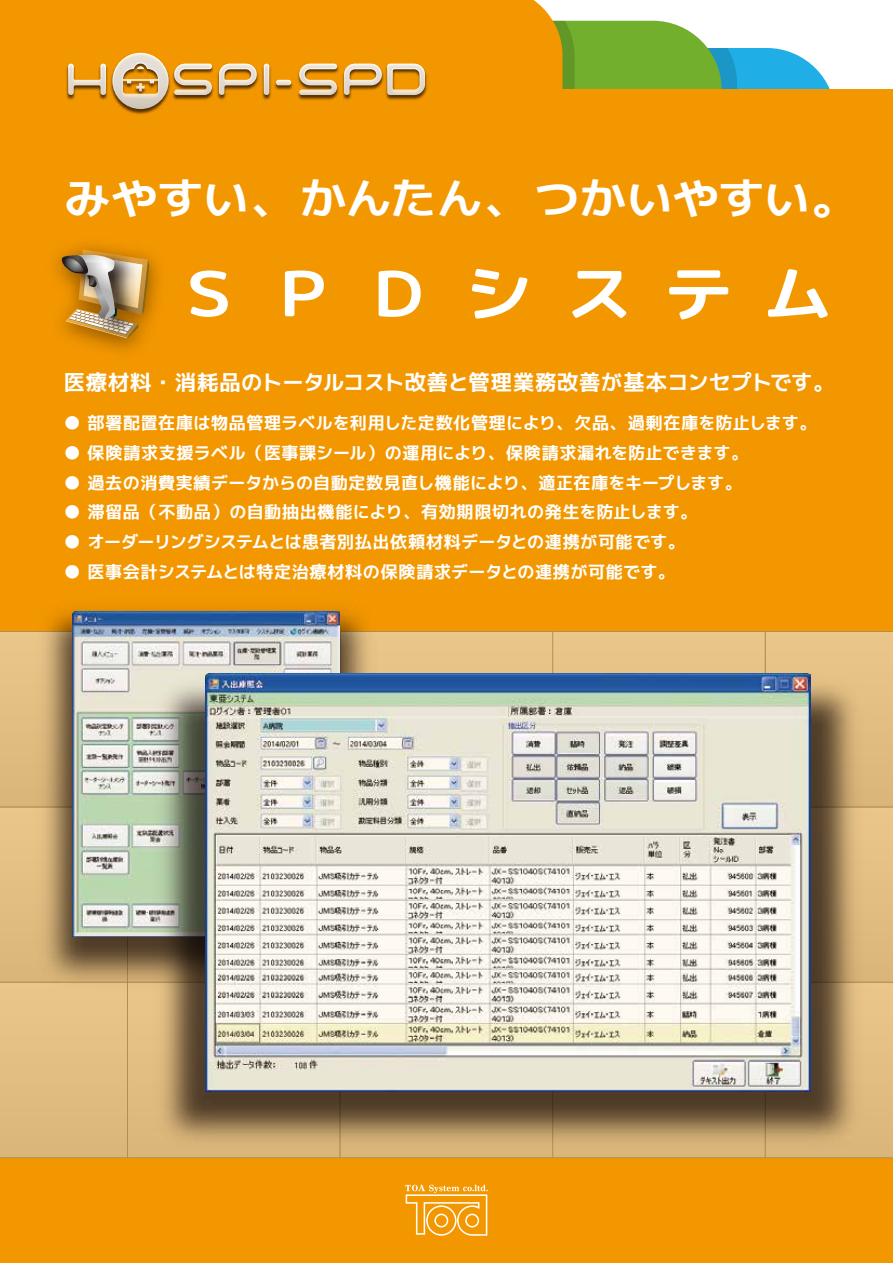
<style>
.page{position:relative;width:893px;height:1263px;background:#fff}
.page>*{position:absolute;margin:0;border:0;box-sizing:border-box;transform-origin:0 0}
.t1{font:42.45px "Mig Mix 1 P Bold";letter-spacing:-.03em;color:#fff;scale:1.11 1}
.t2{font:21.3px "Mig Mix 1 P Bold";letter-spacing:.015em;color:#fff}
.t3{font:16.95px "Mig Mix 1 P Bold";letter-spacing:.03em;color:#fff}
</style>
<div class="page">
<div style="left:0;top:0;width:562px;height:89px;background:#f39700"></div>
<div style="left:0;top:89px;width:893px;height:1174px;background:#f39700"></div>
<svg style="left:190px;top:270px;width:38px;height:47px"></svg>
<svg style="left:285px;top:270px;width:39px;height:46px"></svg>
<svg style="left:379px;top:270px;width:42px;height:47px"></svg>
<svg style="left:472px;top:269px;width:55px;height:50px"></svg>
<svg style="left:572px;top:271px;width:54px;height:47px"></svg>
<svg style="left:669px;top:270px;width:59px;height:49px"></svg>
<svg style="left:768px;top:269px;width:60px;height:49px"></svg>
<div style="left:0;top:631px;width:126px;height:527px;background:#e1bc81"></div>
<div style="left:340px;top:631px;width:213px;height:176px;background:#eac58a"></div>
<div style="left:553px;top:631px;width:212px;height:176px;background:#eac58a"></div>
<svg style="left:765px;top:631px;width:128px;height:527px;background:#e5c084"></svg>
<img style="left:8px;top:609px;width:397px;height:409px">
<img style="left:73px;top:612px;width:267px;height:324px">
<svg style="left:68px;top:21px;width:762px;height:94px"></svg>
<svg style="left:405px;top:1185px;width:83px;height:51px"></svg>
<img style="left:126px;top:647px;width:766px;height:512px">
<img style="left:206px;top:673px;width:605px;height:419px">
<img style="left:55px;top:245px;width:104px;height:107px">
<img style="left:61px;top:250px;width:88px;height:88px">
<h1 class="t1" style="left:64px;top:168px;width:718px">みやすい、かんたん、つかいやすい。</h1>
<p class="t2" style="left:64px;top:367px;width:773px">医療材料・消耗品のトータルコスト改善と管理業務改善が基本コンセプトです。</p>
<p class="t3" style="left:64px;top:411px;width:754px">● 部署配置在庫は物品管理ラベルを利用した定数化管理により、欠品、過剰在庫を防止します。</p>
<p class="t3" style="left:64px;top:441px;width:686px">● 保険請求支援ラベル（医事課シール）の運用により、保険請求漏れを防止できます。</p>
<p class="t3" style="left:64px;top:470px;width:680px">● 過去の消費実績データからの自動定数見直し機能により、適正在庫をキープします。</p>
<p class="t3" style="left:64px;top:500px;width:635px">● 滞留品（不動品）の自動抽出機能により、有効期限切れの発生を防止します。</p>
<p class="t3" style="left:64px;top:530px;width:623px">● オーダーリングシステムとは患者別払出依頼材料データとの連携が可能です。</p>
<p class="t3" style="left:64px;top:560px;width:613px">● 医事会計システムとは特定治療材料の保険請求データとの連携が可能です。</p>
</div>
